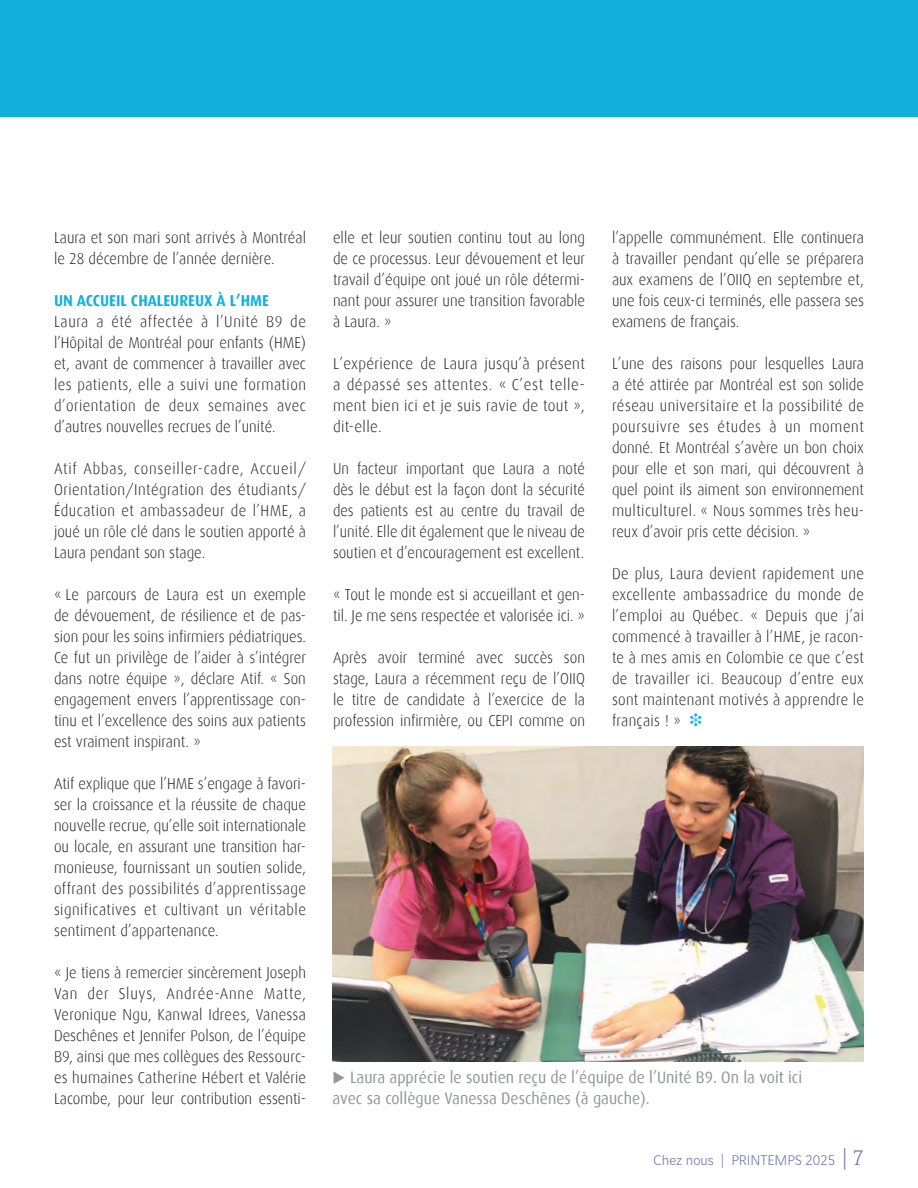
<style>
.page{position:relative;width:918px;height:1188px;background:#fff}
.page>*{position:absolute;margin:0;border:0;box-sizing:border-box;transform-origin:0 0}
.t1{font:16.5px/21px "Dax";color:#939598;scale:.95 1}
.t2{font:300 15.75px/21px "Dax";color:#231f20;text-align:justify;scale:.95 1}
.t3{font:300 15.75px/21px "Dax";color:#231f20;text-align:justify;scale:.94 1}
.t4{font:300 15.75px/21px "Dax";color:#231f20;text-align:justify}
.t5{font:700 15.75px "Dax";color:#13b0de;scale:.95 1}
.t6{font:300 15px "Vinci Sans";color:#717bb0}
.s1{font-size:22.5px}
.s2{font-family:"Vinci Serif";font-size:22.5px}
</style>
<div class="page">
<img style="left:333px;top:747px;width:531px;height:315px">
<div style="left:0;top:0;width:918px;height:117px;background:#13b0de"></div>
<p class="t2" style="left:54px;top:227px;width:267px">Laura et son mari sont arrivés à Montréal le 28 décembre de l’année dernière.</p>
<p class="t5" style="left:54px;top:292px;width:228px">UN ACCUEIL CHALEUREUX À L’HME</p>
<p class="t2" style="left:54px;top:311px;width:267px">Laura a été affectée à l’Unité B9 de l’Hôpital de Montréal pour enfants (HME) et, avant de commencer à travailler avec les patients, elle a suivi une formation d’orientation de deux semaines avec d’autres nouvelles recrues de l’unité.</p>
<p class="t2" style="left:54px;top:458px;width:267px">Atif Abbas, conseiller-cadre, Accueil/ Orientation/Intégration des étudiants/ Éducation et ambassadeur de l’HME, a joué un rôle clé dans le soutien apporté à Laura pendant son stage.</p>
<p class="t2" style="left:54px;top:584px;width:267px">« Le parcours de Laura est un exemple de dévouement, de résilience et de pas&shy;sion pour les soins infirmiers pédiatriques.<br>Ce fut un privilège de l’aider à s’intégrer dans notre équipe », déclare Atif. « Son engagement envers l’apprentissage con&shy;tinu et l’excellence des soins aux patients est vraiment inspirant. »</p>
<p class="t2" style="left:54px;top:773px;width:267px">Atif explique que l’HME s’engage à favori&shy;ser la croissance et la réussite de chaque nouvelle recrue, qu’elle soit internationale ou locale, en assurant une transition har&shy;monieuse, fournissant un soutien solide, offrant des possibilités d’apprentissage significatives et cultivant un véritable sentiment d’appartenance.</p>
<p class="t2" style="left:54px;top:962px;width:267px">« Je tiens à remercier sincèrement Joseph Van der Sluys, Andrée-Anne Matte, Veronique Ngu, Kanwal Idrees, Vanessa Deschênes et Jennifer Polson, de l’équipe B9, ainsi que mes collègues des Ressourc&shy;es humaines Catherine Hébert et Valérie Lacombe, pour leur contribution essenti-</p>
<p class="t2" style="left:333px;top:227px;width:267px">elle et leur soutien continu tout au long de ce processus. Leur dévouement et leur travail d’équipe ont joué un rôle détermi&shy;nant pour assurer une transition favorable à Laura. »</p>
<p class="t4" style="left:333px;top:353px;width:254px">L’expérience de Laura jusqu’à présent a dépassé ses attentes. « C’est telle&shy;ment bien ici et je suis ravie de tout », dit-elle.</p>
<p class="t3" style="left:333px;top:458px;width:270px">Un facteur important que Laura a noté dès le début est la façon dont la sécurité des patients est au centre du travail de l’unité. Elle dit également que le niveau de soutien et d’encouragement est excellent.</p>
<p class="t2" style="left:333px;top:584px;width:267px">« Tout le monde est si accueillant et gen&shy;til. Je me sens respectée et valorisée ici. »</p>
<p class="t2" style="left:333px;top:647px;width:267px">Après avoir terminé avec succès son stage, Laura a récemment reçu de l’OIIQ le titre de candidate à l’exercice de la profession infirmière, ou CEPI comme on</p>
<p class="t2" style="left:612px;top:227px;width:267px">l’appelle communément. Elle continuera à travailler pendant qu’elle se préparera aux examens de l’OIIQ en septembre et, une fois ceux-ci terminés, elle passera ses examens de français.</p>
<p class="t2" style="left:612px;top:353px;width:267px">L’une des raisons pour lesquelles Laura a été attirée par Montréal est son solide réseau universitaire et la possibilité de poursuivre ses études à un moment donné. Et Montréal s’avère un bon choix pour elle et son mari, qui découvrent à quel point ils aiment son environnement multiculturel. « Nous sommes très heu&shy;reux d’avoir pris cette décision. »</p>
<p class="t2" style="left:612px;top:563px;width:267px">De plus, Laura devient rapidement une excellente ambassadrice du monde de l’emploi au Québec. « Depuis que j’ai commencé à travailler à l’HME, je racon&shy;te à mes amis en Colombie ce que c’est de travailler ici. Beaucoup d’entre eux sont maintenant motivés à apprendre le français ! »</p>
<p class="t1" style="left:333px;top:1067px;width:496px">◆ Laura apprécie le soutien reçu de l’équipe de l’Unité B9. On la voit ici avec sa collègue Vanessa Deschênes (à gauche).</p>
<p class="t6" style="left:654px;top:1149px;width:212px">Chez nous | PRINTEMPS 2025 <span class="s1">|</span> <span class="s2">7</span></p>
</div>
